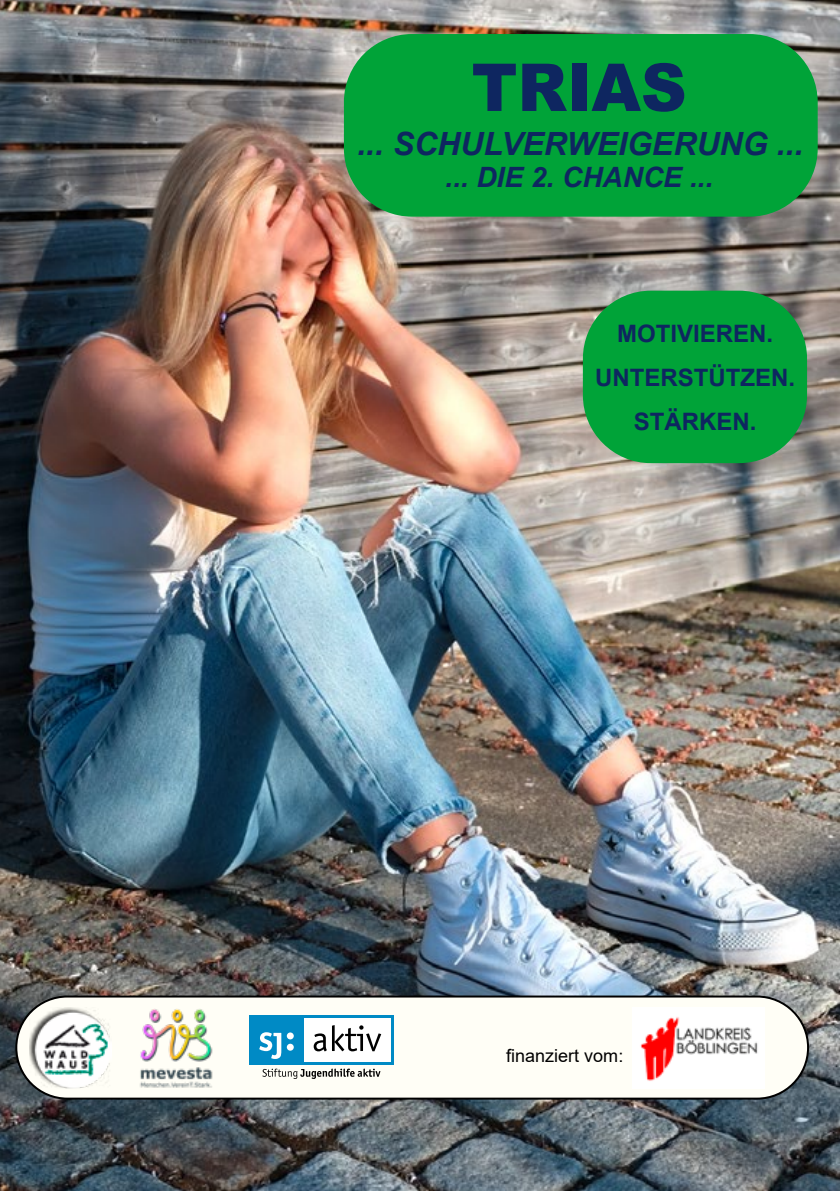
<style>
.page{position:relative;width:840px;height:1191px;background:#fff}
.page>*{position:absolute;margin:0;border:0;box-sizing:border-box;transform-origin:0 0}
.t1{font:900 66px "Arial";color:#0e2660;scale:.96 1}
.t2{font:italic 700 32px "Arial";color:#0e2660}
.t3{font:italic 700 28px "Arial";color:#0e2660}
.t4{font:700 24px/44px "Arial";color:#0e2660;text-align:center}
.t5{font:18px "Arial";color:#000}
</style>
<div class="page">
<img style="left:0;top:0;width:839px;height:1191px">
<div style="left:16px;top:996px;width:791px;height:102px;background:#fffef6;border-radius:51px"></div>
<div style="left:15px;top:995px;width:793px;height:104px;border:2px solid #000;border-radius:51px"></div>
<div style="left:344px;top:34px;width:473px;height:183px;background:#00a338;border-radius:68px"></div>
<div style="left:249px;top:1015px;width:144px;height:49px;background:#008ac5"></div>
<div style="left:304px;top:1018px;width:86px;height:44px;background:#fff"></div>
<div style="left:287px;top:1043px;width:6px;height:7px;background:#fff;border-radius:50%"></div>
<div style="left:287px;top:1032px;width:6px;height:7px;background:#fff;border-radius:50%"></div>
<svg style="left:259px;top:1032px;width:22px;height:27px"></svg>
<svg style="left:313px;top:1033px;width:13px;height:18px"></svg>
<svg style="left:332px;top:1025px;width:49px;height:26px"></svg>
<svg style="left:262px;top:1068px;width:118px;height:11px"></svg>
<div style="left:582px;top:291px;width:224px;height:172px;background:#00a338;border-radius:68px"></div>
<img style="left:140px;top:1009px;width:73px;height:79px">
<img style="left:29px;top:1007px;width:81px;height:81px">
<img style="left:640px;top:1017px;width:118px;height:64px">
<h1 class="t1" style="left:471px;top:39px;width:225px">TRIAS</h1>
<h2 class="t2" style="left:357px;top:122px;width:447px">... SCHULVERWEIGERUNG ...</h2>
<p class="t3" style="left:445px;top:158px;width:269px">... DIE 2. CHANCE ...</p>
<p class="t4" style="left:594px;top:311px;width:201px">MOTIVIEREN.<br>UNTERSTÜTZEN.<br>STÄRKEN.</p>
<p class="t5" style="left:506px;top:1043px;width:119px">finanziert vom:</p>
</div>
